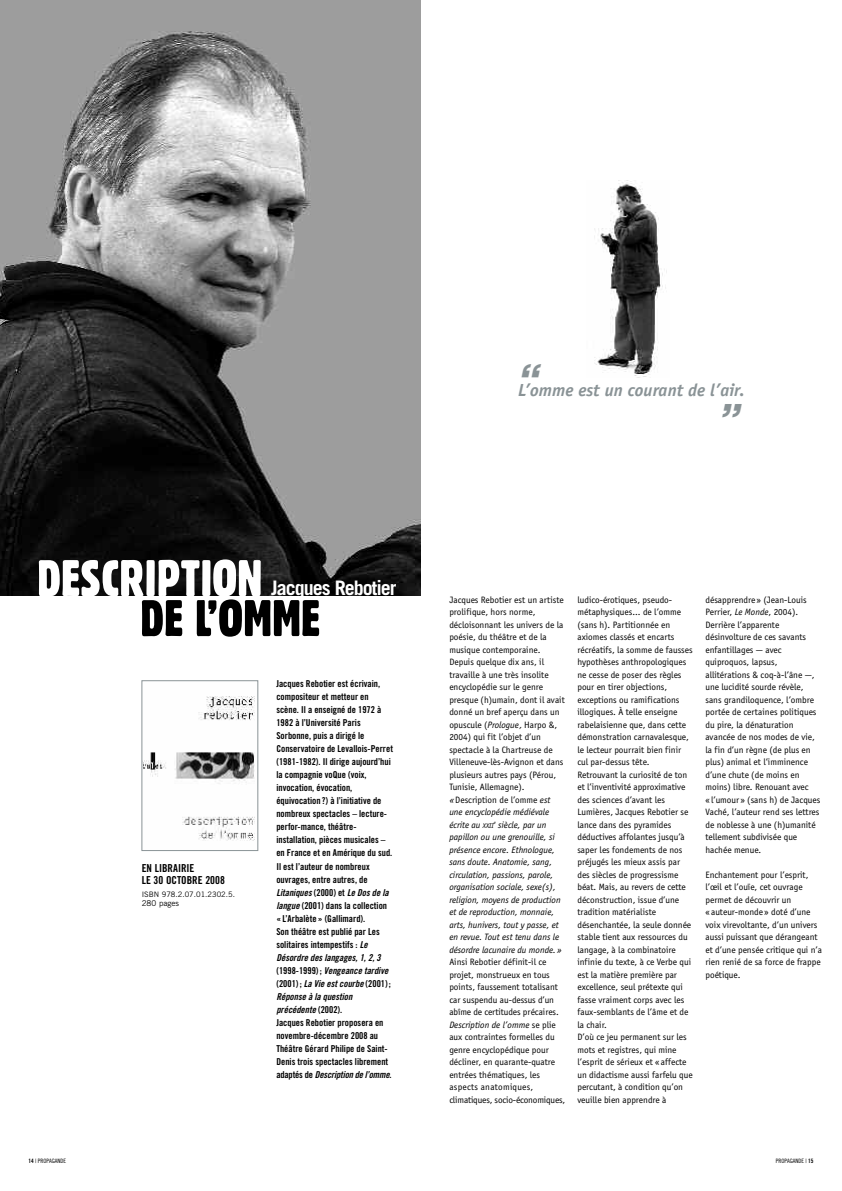
<style>
.page{position:relative;width:842px;height:1191px;background:#fff}
.page>*{position:absolute;margin:0;border:0;box-sizing:border-box;transform-origin:0 0}
.t1{font:50px "Gothic 821 Condensed BT";color:#fff}
.t2{font:50px "Gothic 821 Condensed BT";color:#000}
.t3{font:italic 40px "Chicago";color:#8a9396}
.t4{font:700 20px "Trade Gothic";letter-spacing:-.05em;color:#fff}
.t5{font:italic 700 18px "Officina Sans";color:#8a9396}
.t6{font:11px/12px "Trade Gothic Bold Cond Twenty";color:#000}
.t7{font:9.5px/12.5px "Officina Sans";color:#000}
.t8{font:9.5px/13px "Trade Gothic Bold Cond Twenty";color:#000}
.t9{font:9.5px/13px "Trade Gothic Bold Cond Twenty Obl";color:#000}
.t10{font:8px "Trade Gothic";color:#000}
.t11{font:7.5px "Trade Gothic";color:#000}
.t12{font:6px "Trade Gothic Cond Eighteen";color:#000}
.s1{font-family:"Trade Gothic Bold Cond Twenty"}
.s2{font-family:"Trade Gothic Bold Cond Twenty Obl"}
.s3{font-style:italic}
.s4{font-style:italic;font-size:7.1px}
</style>
<div class="page">
<img style="left:594px;top:180px;width:73px;height:198px">
<img style="left:0;top:0;width:421px;height:595px">
<img style="left:144px;top:696px;width:111px;height:145px">
<div style="left:142px;top:680px;width:116px;height:170px;border:1px solid #8a9396"></div>
<h2 class="t3" style="left:515px;top:357px;width:39px">“</h2>
<h3 class="t5" style="left:518px;top:379px;width:228px">L’omme est un courant de l’air.</h3>
<h2 class="t3" style="left:715px;top:397px;width:39px">”</h2>
<h1 class="t1" style="left:37px;top:560px;width:226px">DESCRIPTION</h1>
<h3 class="t4" style="left:271px;top:581px;width:127px">Jacques Rebotier</h3>
<h1 class="t2" style="left:140px;top:600px;width:181px">DE L’OMME</h1>
<p class="t6" style="left:142px;top:862px;width:85px">EN LIBRAIRIE<br>LE 30 OCTOBRE 2008</p>
<p class="t11" style="left:142px;top:891px;width:95px">ISBN 978.2.07.01.2302.5.</p>
<p class="t10" style="left:142px;top:899px;width:39px">280 pages</p>
<p class="t8" style="left:276px;top:678px;width:118px">Jacques Rebotier est écrivain, compositeur et metteur en scène. Il a enseigné de 1972 à<br>1982 à l’Université Paris<br>Sorbonne, puis a dirigé le<br>Conservatoire de Levallois-Perret (1981-1982). Il dirige aujourd’hui la compagnie voQue (voix, invocation, évocation, équivocation ?) à l’initiative de nombreux spectacles – lecture&shy;perfor-mance, théâtre&shy;installation, pièces musicales – en France et en Amérique du sud.<br>Il est l’auteur de nombreux ouvrages, entre autres, de</p>
<p class="t9" style="left:276px;top:886px;width:114px">Litaniques <span class="s1">(2000) et</span> Le Dos de la</p>
<p class="t8" style="left:276px;top:899px;width:112px"><span class="s2">langue</span> (2001) dans la collection « L’Arbalète » (Gallimard).<br>Son théâtre est publié par Les solitaires intempestifs : <span class="s2">Le</span></p>
<p class="t9" style="left:276px;top:951px;width:113px">Désordre des langages, 1, 2, 3 <span class="s1">(1998-1999) ;</span> Vengeance tardive</p>
<p class="t8" style="left:276px;top:977px;width:116px">(2001) ; <span class="s2">La Vie est courbe</span> (2001) ;</p>
<p class="t9" style="left:276px;top:990px;width:77px">Réponse à la question précédente <span class="s1">(2002).</span></p>
<p class="t8" style="left:276px;top:1016px;width:113px">Jacques Rebotier proposera en novembre-décembre 2008 au<br>Théâtre Gérard Philipe de Saint-<br>Denis trois spectacles librement</p>
<p class="t9" style="left:276px;top:1068px;width:117px"><span class="s1">adaptés de</span> Description de l’omme<span class="s1">.</span></p>
<p class="t7" style="left:449px;top:593px;width:117px">Jacques Rebotier est un artiste prolifique, hors norme, décloisonnant les univers de la poésie, du théâtre et de la musique contemporaine.<br>Depuis quelque dix ans, il travaille à une très insolite encyclopédie sur le genre presque (h)umain, dont il avait donné un bref aperçu dans un opuscule (<span class="s3">Prologue</span><span class="s3">,</span>Harpo &amp;,<br>2004) qui fit l’objet d’un spectacle à la Chartreuse de<br>Villeneuve-lès-Avignon et dans plusieurs autres pays (Pérou,<br>Tunisie, Allemagne). <span class="s3">«</span>Description de l’omme <span class="s3">est une encyclopédie médiévale écrite au</span> <span class="s4">XXII</span><sup>e</sup> <span class="s3">siècle, par un papillon ou une grenouille, si présence encore. Ethnologue, sans doute. Anatomie, sang, circulation, passions, parole, organisation sociale, sexe(s), religion, moyens de production et de reproduction, monnaie, arts, hunivers, tout y passe, et en revue. Tout est tenu dans le désordre lacunaire du monde.»</span></p>
<p class="t7" style="left:449px;top:955px;width:117px">Ainsi Rebotier définit-il ce projet, monstrueux en tous points, faussement totalisant car suspendu au-dessus d’un abîme de certitudes précaires.<br><span class="s3">Description de l’omme</span> se plie aux contraintes formelles du genre encyclopédique pour décliner, en quarante-quatre entrées thématiques, les aspects anatomiques, climatiques, socio-économiques,</p>
<p class="t7" style="left:577px;top:593px;width:117px">ludico-érotiques, pseudo&shy;métaphysiques... de l’omme (sans h). Partitionnée en axiomes classés et encarts récréatifs, la somme de fausses hypothèses anthropologiques ne cesse de poser des règles pour en tirer objections, exceptions ou ramifications illogiques. À telle enseigne rabelaisienne que, dans cette démonstration carnavalesque, le lecteur pourrait bien finir cul par-dessus tête.<br>Retrouvant la curiosité de ton et l’inventivité approximative des sciences d’avant les<br>Lumières, Jacques Rebotier se lance dans des pyramides déductives affolantes jusqu’à saper les fondements de nos préjugés les mieux assis par des siècles de progressisme béat. Mais, au revers de cette déconstruction, issue d’une tradition matérialiste désenchantée, la seule donnée stable tient aux ressources du langage, à la combinatoire infinie du texte, à ce Verbe qui est la matière première par excellence, seul prétexte qui fasse vraiment corps avec les faux-semblants de l’âme et de la chair.<br>D’où ce jeu permanent sur les mots et registres, qui mine l’esprit de sérieux et « affecte un didactisme aussi farfelu que percutant, à condition qu’on veuille bien apprendre à</p>
<p class="t7" style="left:705px;top:593px;width:116px">désapprendre » (Jean-Louis<br>Perrier, <span class="s3">Le Monde</span>, 2004).<br>Derrière l’apparente désinvolture de ces savants enfantillages — avec quiproquos, lapsus, allitérations &amp; coq-à-l’âne —, une lucidité sourde révèle, sans grandiloquence, l’ombre portée de certaines politiques du pire, la dénaturation avancée de nos modes de vie, la fin d’un règne (de plus en plus) animal et l’imminence d’une chute (de moins en moins) libre. Renouant avec<br>« l’umour » (sans h) de Jacques<br>Vaché, l’auteur rend ses lettres de noblesse à une (h)umanité tellement subdivisée que hachée menue.</p>
<p class="t7" style="left:705px;top:868px;width:118px">Enchantement pour l’esprit, l’œil et l’ouïe, cet ouvrage permet de découvrir un<br>« auteur-monde » doté d’une voix virevoltante, d’un univers aussi puissant que dérangeant et d’une pensée critique qui n’a rien renié de sa force de frappe poétique.</p>
<p class="t12" style="left:28px;top:1158px;width:39px"><span class="s1">14</span> | PROPAGANDE</p>
<p class="t12" style="left:776px;top:1158px;width:39px">PROPAGANDE | <span class="s1">15</span></p>
</div>
